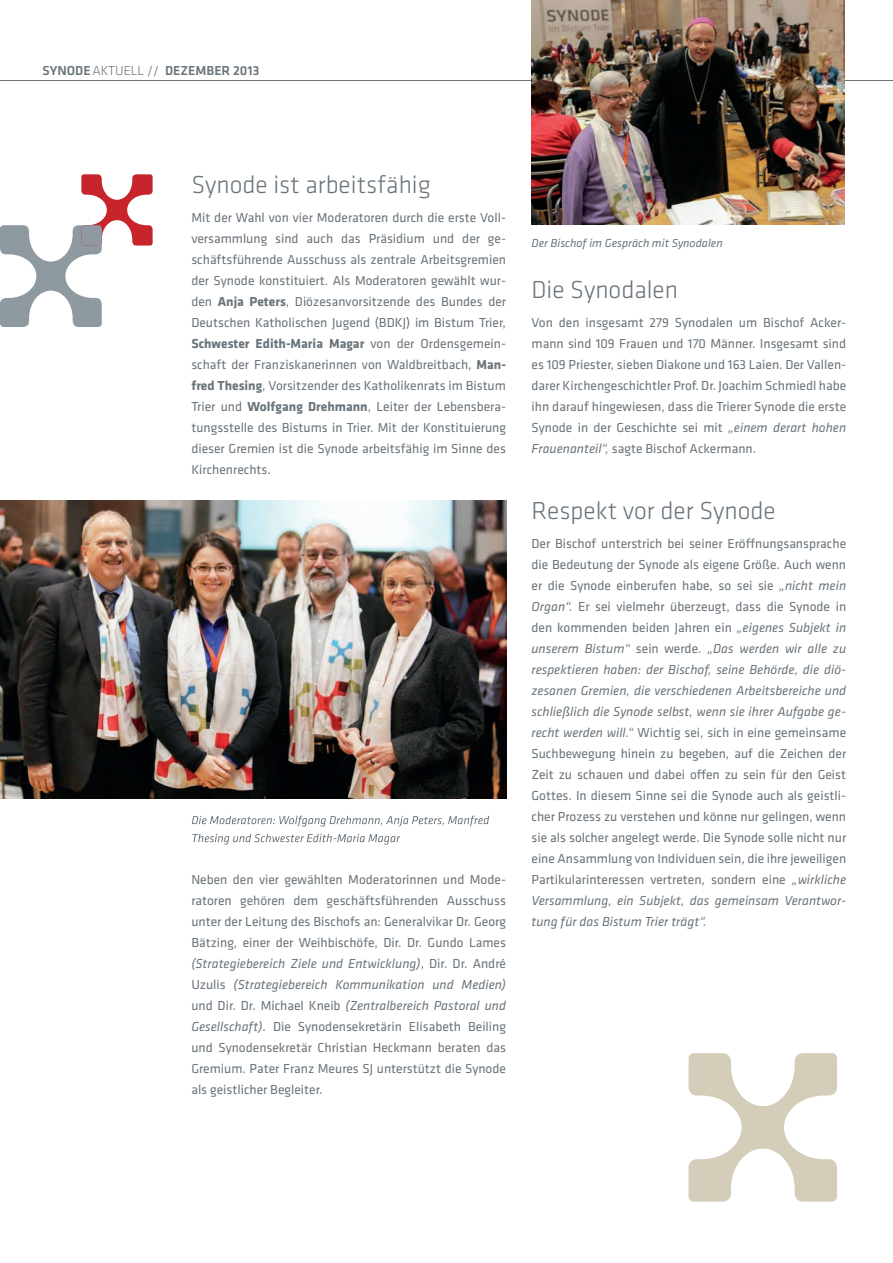
<style>
.page{position:relative;width:893px;height:1263px;background:#fff}
.page>*{position:absolute;margin:0;border:0;box-sizing:border-box;transform-origin:0 0}
.t1{font:300 25.5px "Klavika Basic";color:#6a747b}
.t2{font:13.5px/21px "Klavika Basic";color:#6a747b;text-align:justify}
.t3{font:500 13.5px "Klavika Basic";color:#6a747b}
.t4{font:italic 12px "Klavika Basic";color:#6a747b}
.s1{font-weight:300}
.s2{font-weight:700}
.s3{font-style:italic}
</style>
<div class="page">
<svg style="left:688px;top:1053px;width:149px;height:149px"></svg>
<svg style="left:0;top:174px;width:153px;height:153px"></svg>
<hr style="left:0;top:80px;width:893px;height:1px;background:#6a747b">
<img style="left:531px;top:0;width:314px;height:225px">
<svg style="left:192px;top:834px;width:208px;height:10px"></svg>
<svg style="left:192px;top:816px;width:297px;height:10px"></svg>
<img style="left:0;top:500px;width:506px;height:298px">
<p class="t3" style="left:43px;top:65px;width:218px">SYNODE <span class="s1">AKTUELL //</span> DEZEMBER 2013</p>
<h1 class="t1" style="left:191px;top:175px;width:241px">Synode ist arbeitsfähig</h1>
<p class="t2" style="left:191px;top:208px;width:316px">Mit der Wahl von vier Moderatoren durch die erste Voll&shy;versammlung sind auch das Präsidium und der ge&shy;schäftsführende Ausschuss als zentrale Arbeitsgremien der Synode konstituiert. Als Moderatoren gewählt wur&shy;den <span class="s2">Anja Peters</span>, Diözesanvorsitzende des Bundes der Deutschen Katholischen Jugend (BDKJ) im Bistum Trier, <span class="s2">Schwester Edith-Maria Magar</span> von der Ordensgemein&shy;schaft der Franziskanerinnen von Waldbreitbach, <span class="s2">Man&shy;fred Thesing</span>, Vorsitzender des Katholikenrats im Bistum Trier und <span class="s2">Wolfgang Drehmann</span>, Leiter der Lebensbera&shy;tungsstelle des Bistums in Trier. Mit der Konstituierung dieser Gremien ist die Synode arbeitsfähig im Sinne des Kirchenrechts.</p>
<p class="t2" style="left:191px;top:870px;width:316px">Neben den vier gewählten Moderatorinnen und Mode&shy;ratoren gehören dem geschäftsführenden Ausschuss unter der Leitung des Bischofs an: Generalvikar Dr. Georg Bätzing, einer der Weihbischöfe, Dir. Dr. Gundo Lames <span class="s3">(Strategiebereich Ziele und Entwicklung)</span>, Dir. Dr. André Uzulis <span class="s3">(Strategiebereich Kommunikation und Medien) </span>und Dir. Dr. Michael Kneib <span class="s3">(Zentralbereich Pastoral und Gesellschaft)</span>. Die Synodensekretärin Elisabeth Beiling und Synodensekretär Christian Heckmann beraten das Gremium. Pater Franz Meures SJ unterstützt die Synode als geistlicher Begleiter.</p>
<p class="t4" style="left:532px;top:238px;width:193px">Der Bischof im Gespräch mit Synodalen</p>
<h1 class="t1" style="left:531px;top:280px;width:148px">Die Synodalen</h1>
<p class="t2" style="left:531px;top:313px;width:316px">Von den insgesamt 279 Synodalen um Bischof Acker&shy;mann sind 109 Frauen und 170 Männer. Insgesamt sind es 109 Priester, sieben Diakone und 163 Laien. Der Vallen&shy;darer Kirchengeschichtler Prof. Dr. Joachim Schmiedl habe ihn darauf hingewiesen, dass die Trierer Synode die erste Synode in der Geschichte sei mit <span class="s3">„einem derart hohen Frauenanteil“,</span> sagte Bischof Ackermann.</p>
<h1 class="t1" style="left:531px;top:501px;width:246px">Respekt vor der Synode</h1>
<p class="t2" style="left:531px;top:534px;width:316px">Der Bischof unterstrich bei seiner Eröffnungsansprache die Bedeutung der Synode als eigene Größe. Auch wenn er die Synode einberufen habe, so sei sie <span class="s3">„nicht mein Organ“.</span> Er sei vielmehr überzeugt, dass die Synode in den kommenden beiden Jahren ein <span class="s3">„eigenes Subjekt in unserem Bistum“</span> sein werde. <span class="s3">„Das werden wir alle zu respektieren haben: der Bischof, seine Behörde, die diö&shy;zesanen Gremien, die verschiedenen Arbeitsbereiche und schließlich die Synode selbst, wenn sie ihrer Aufgabe ge&shy;recht werden will.“</span> Wichtig sei, sich in eine gemeinsame Suchbewegung hinein zu begeben, auf die Zeichen der Zeit zu schauen und dabei offen zu sein für den Geist Gottes. In diesem Sinne sei die Synode auch als geistli&shy;cher Prozess zu verstehen und könne nur gelingen, wenn sie als solcher angelegt werde. Die Synode solle nicht nur eine Ansammlung von Individuen sein, die ihre jeweiligen Partikularinteressen vertreten, sondern eine <span class="s3">„wirkliche Versammlung, ein Subjekt, das gemeinsam Verantwor&shy;tung für das Bistum Trier trägt“.</span></p>
</div>
